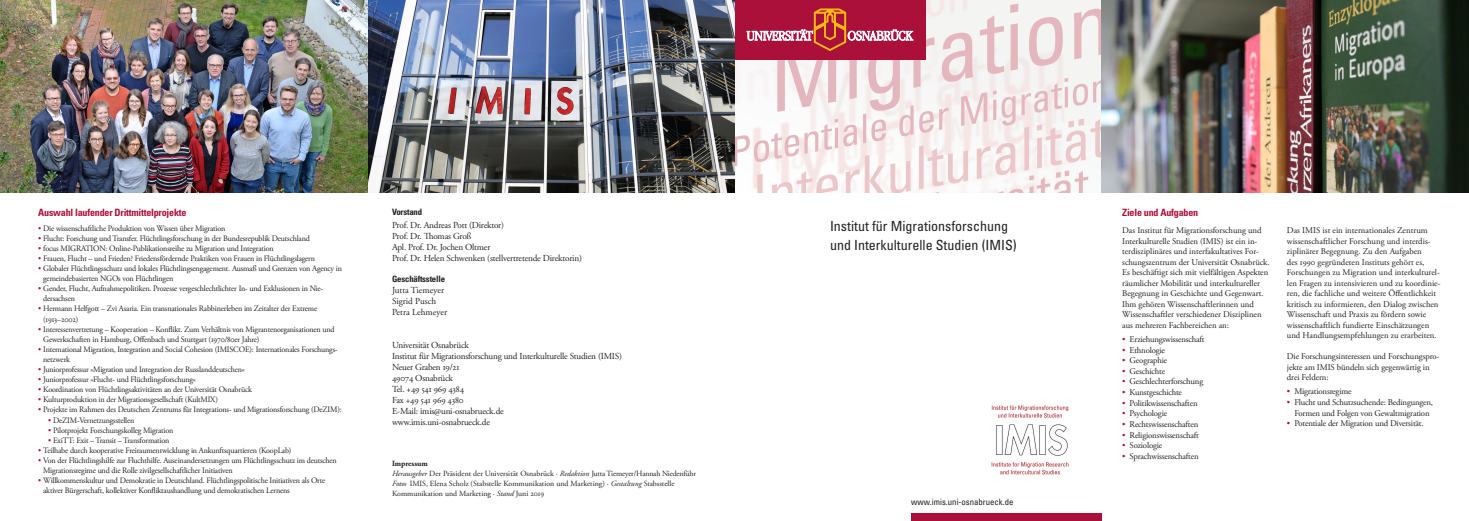
<style>
.page{position:relative;width:1469px;height:521px;background:#fff}
.page>*{position:absolute;margin:0;border:0;box-sizing:border-box;transform-origin:0 0}
.Überschrift_1_regula{font:condensed 14px "Univers LT Std";color:#231f20}
.Standard{font:700 condensed 10.06px "Univers LT Std";letter-spacing:-.02em;color:#ab103a}
.Text{font:9.19px "Adobe Garamond Pro";letter-spacing:-.02em;color:#231f20}
.Text-2{font:9.19px "Adobe Garamond Pro";color:#231f20}
.Text_10{font:8.75px/10.5px "Adobe Garamond Pro";letter-spacing:-.005em;color:#231f20}
.Standard-2{font:condensed 8.75px "Univers LT Std";color:#231f20}
.t1{font:700 condensed 8.75px "Univers LT Std";letter-spacing:-.02em;color:#231f20}
.t2{font:8.31px/10.1px "Adobe Garamond Pro";letter-spacing:-.02em;color:#231f20}
.Marginal{font:7.88px/9.9px "Adobe Garamond Pro";color:#231f20}
.Marginal-2{font:700 7.88px "Adobe Garamond Pro";color:#231f20}
.s1{color:#ab103a}
.s2{font-style:italic}
</style>
<div class="page">
<img style="left:0;top:0;width:1468px;height:192px">
<div style="left:911px;top:513px;width:190px;height:8px;background:#ab103a"></div>
<div style="left:734px;top:0;width:191px;height:60px;background:#ab103a"></div>
<svg style="left:746px;top:9px;width:167px;height:42px"></svg>
<img style="left:991px;top:405px;width:78px;height:70px">
<p class="Standard" style="left:38px;top:206px;width:150px">Auswahl laufender Drittmittelprojekte</p>
<p class="t2" style="left:38px;top:223px;width:189px"><span class="s1">•</span> Die wissenschaftliche Produktion von Wissen über Migration</p>
<p class="t2" style="left:38px;top:233px;width:273px"><span class="s1">•</span> Flucht: Forschung und Transfer. Flüchtlingsforschung in der Bundesrepublik Deutschland</p>
<p class="t2" style="left:38px;top:243px;width:237px"><span class="s1">•</span> focus MIGRATION: Online-Publikationsreihe zu Migration und Integration</p>
<p class="t2" style="left:38px;top:254px;width:278px"><span class="s1">•</span> Frauen, Flucht – und Frieden? Friedensfördernde Praktiken von Frauen in Flüchtlingslagern</p>
<p class="t2" style="left:43px;top:264px;width:300px;text-indent:-5px"><span class="s1">•</span> Globaler Flüchtlingsschutz und lokales Flüchtlingsengagement. Ausmaß und Grenzen von Agency in gemeindebasierten NGOs von Flüchtlingen</p>
<p class="t2" style="left:43px;top:284px;width:281px;text-indent:-5px"><span class="s1">•</span> Gender, Flucht, Aufnahmepolitiken. Prozesse vergeschlechtlichter In- und Exklusionen in Nie&shy;dersachsen</p>
<p class="t2" style="left:43px;top:304px;width:275px;text-indent:-5px"><span class="s1">•</span> Hermann Helfgott – Zvi Asaria. Ein transnationales Rabbinerleben im Zeitalter der Extreme (1913–2002)</p>
<p class="t2" style="left:43px;top:324px;width:293px;text-indent:-5px"><span class="s1">•</span> Interessenvertretung – Kooperation – Konflikt. Zum Verhältnis von Migrantenorganisationen und<br>Gewerkschaften in Hamburg, Offenbach und Stuttgart (1970/80er Jahre)</p>
<p class="t2" style="left:43px;top:344px;width:296px;text-indent:-5px"><span class="s1">•</span> International Migration, Integration and Social Cohesion (IMISCOE): Internationales Forschungs&shy;netzwerk</p>
<p class="t2" style="left:38px;top:365px;width:208px"><span class="s1">•</span> Juniorprofessur »Migration und Integration der Russlanddeutschen«</p>
<p class="t2" style="left:38px;top:375px;width:159px"><span class="s1">•</span> Juniorprofessur »Flucht- und Flüchtlingsforschung«</p>
<p class="t2" style="left:38px;top:385px;width:215px"><span class="s1">•</span> Koordination von Flüchtlingsaktivitäten an der Universität Osnabrück</p>
<p class="t2" style="left:38px;top:395px;width:181px"><span class="s1">•</span> Kulturproduktion in der Migrationsgesellschaft (KultMIX)</p>
<p class="t2" style="left:38px;top:405px;width:305px"><span class="s1">•</span> Projekte im Rahmen des Deutschen Zentrums für Integrations- und Migrationsforschung (DeZIM):</p>
<p class="t2" style="left:48px;top:415px;width:88px"><span class="s1">•</span> DeZIM-Vernetzungsstellen</p>
<p class="t2" style="left:48px;top:425px;width:127px"><span class="s1">•</span> Pilotprojekt Forschungskolleg Migration</p>
<p class="t2" style="left:48px;top:435px;width:123px"><span class="s1">•</span> ExiTT: Exit – Transit – Transformation</p>
<p class="t2" style="left:38px;top:445px;width:255px"><span class="s1">•</span> Teilhabe durch kooperative Freiraumentwicklung in Ankunftsquartieren (KoopLab)</p>
<p class="t2" style="left:43px;top:455px;width:295px;text-indent:-5px"><span class="s1">•</span> Von der Flüchtlingshilfe zur Fluchthilfe. Auseinandersetzungen um Flüchtlingsschutz im deutschen<br>Migrationsregime und die Rolle zivilgesellschaftlicher Initiativen</p>
<p class="t2" style="left:43px;top:476px;width:284px;text-indent:-5px"><span class="s1">•</span> Willkommenskultur und Demokratie in Deutschland. Flüchtlingspolitische Initiativen als Orte aktiver Bürgerschaft, kollektiver Konfliktaushandlung und demokratischen Lernens</p>
<p class="t1" style="left:392px;top:207px;width:32px">Vorstand</p>
<p class="Text" style="left:392px;top:219px;width:114px">Prof. Dr. Andreas Pott (Direktor)</p>
<p class="Text" style="left:392px;top:230px;width:81px">Prof. Dr. Thomas Groß</p>
<p class="Text" style="left:392px;top:241px;width:100px">Apl. Prof. Dr. Jochen Oltmer</p>
<p class="Text" style="left:392px;top:252px;width:191px">Prof. Dr. Helen Schwenken (stellvertretende Direktorin)</p>
<p class="t1" style="left:392px;top:274px;width:54px">Geschäftsstelle</p>
<p class="Text-2" style="left:392px;top:285px;width:54px">Jutta Tiemeyer</p>
<p class="Text-2" style="left:392px;top:296px;width:46px">Sigrid Pusch</p>
<p class="Text-2" style="left:392px;top:307px;width:57px">Petra Lehmeyer</p>
<p class="Text" style="left:392px;top:340px;width:78px">Universität Osnabrück</p>
<p class="Text" style="left:392px;top:351px;width:231px">Institut für Migrationsforschung und Interkulturelle Studien (IMIS)</p>
<p class="Text" style="left:392px;top:362px;width:69px">Neuer Graben 19/21</p>
<p class="Text" style="left:392px;top:373px;width:63px">49074 Osnabrück</p>
<p class="Text" style="left:392px;top:384px;width:73px">Tel. +49 541 969 4384</p>
<p class="Text" style="left:392px;top:395px;width:73px">Fax +49 541 969 4380</p>
<p class="Text" style="left:392px;top:406px;width:113px">E-Mail: imis@uni-osnabrueck.de</p>
<p class="Text" style="left:392px;top:417px;width:99px">www.imis.uni-osnabrueck.de</p>
<p class="Marginal-2" style="left:392px;top:459px;width:37px">Impressum</p>
<p class="Marginal" style="left:392px;top:468px;width:305px"><span class="s2">Herausgeber</span> Der Präsident der Universität Osnabrück · <span class="s2">Redaktion</span> Jutta Tiemeyer/Hannah Niedenführ<br><span class="s2">Fotos</span> IMIS, Elena Scholz (Stabstelle Kommunikation und Marketing) · <span class="s2">Gestaltung</span> Stabsstelle<br>Kommunikation und Marketing · <span class="s2">Stand</span> Juni 2019</p>
<p class="Überschrift_1_regula" style="left:830px;top:217px;width:180px">Institut für Migrationsforschung</p>
<p class="Überschrift_1_regula" style="left:830px;top:236px;width:188px">und Interkulturelle Studien (IMIS)</p>
<p class="Standard-2" style="left:911px;top:496px;width:104px">www.imis.uni-osnabrueck.de</p>
<p class="Standard" style="left:1122px;top:206px;width:77px">Ziele und Aufgaben</p>
<p class="Text_10" style="left:1122px;top:225px;width:149px">Das Institut für Migrationsforschung und Interkulturelle Studien (IMIS) ist ein in&shy;terdisziplinäres und interfakultatives For&shy;schungszentrum der Universität Osnabrück.<br>Es beschäftigt sich mit vielfältigen Aspekten räumlicher Mobilität und interkultureller Begegnung in Geschichte und Gegenwart.<br>Ihm gehören Wissenschaftlerinnen und Wissenschaftler verschiedener Disziplinen aus mehreren Fachbereichen an:</p>
<p class="Text_10" style="left:1122px;top:334px;width:84px"><span class="s1">•</span> Erziehungswissenschaft</p>
<p class="Text_10" style="left:1122px;top:345px;width:44px"><span class="s1">•</span> Ethnologie</p>
<p class="Text_10" style="left:1122px;top:355px;width:47px"><span class="s1">•</span> Geographie</p>
<p class="Text_10" style="left:1122px;top:366px;width:45px"><span class="s1">•</span> Geschichte</p>
<p class="Text_10" style="left:1122px;top:377px;width:82px"><span class="s1">•</span> Geschlechterforschung</p>
<p class="Text_10" style="left:1122px;top:387px;width:61px"><span class="s1">•</span> Kunstgeschichte</p>
<p class="Text_10" style="left:1122px;top:398px;width:77px"><span class="s1">•</span> Politikwissenschaften</p>
<p class="Text_10" style="left:1122px;top:409px;width:47px"><span class="s1">•</span> Psychologie</p>
<p class="Text_10" style="left:1122px;top:419px;width:78px"><span class="s1">•</span> Rechtswissenschaften</p>
<p class="Text_10" style="left:1122px;top:430px;width:78px"><span class="s1">•</span> Religionswissenschaft</p>
<p class="Text_10" style="left:1122px;top:440px;width:42px"><span class="s1">•</span> Soziologie</p>
<p class="Text_10" style="left:1122px;top:451px;width:78px"><span class="s1">•</span> Sprachwissenschaften</p>
<p class="Text_10" style="left:1286px;top:225px;width:155px">Das IMIS ist ein internationales Zentrum wissenschaftlicher Forschung und interdis&shy;ziplinärer Begegnung. Zu den Aufgaben<br>des 1990 gegründeten Instituts gehört es, Forschungen zu Migration und interkulturel&shy;len Fragen zu intensivieren und zu koordinie&shy;ren, die fachliche und weitere Öffentlichkeit kritisch zu informieren, den Dialog zwischen Wissenschaft und Praxis zu fördern sowie wissenschaftlich fundierte Einschätzungen und Handlungsempfehlungen zu erarbeiten.</p>
<p class="Text_10" style="left:1286px;top:351px;width:154px">Die Forschungsinteressen und Forschungspro&shy;jekte am IMIS bündeln sich gegenwärtig in drei Feldern:</p>
<p class="Text_10" style="left:1286px;top:387px;width:66px"><span class="s1">•</span> Migrationsregime</p>
<p class="Text_10" style="left:1286px;top:397px;width:148px;text-align:center"><span class="s1">•</span> Flucht und Schutzsuchende: Bedingungen,<br>Formen und Folgen von Gewaltmigration</p>
<p class="Text_10" style="left:1286px;top:419px;width:138px"><span class="s1">•</span> Potentiale der Migration und Diversität.</p>
</div>
